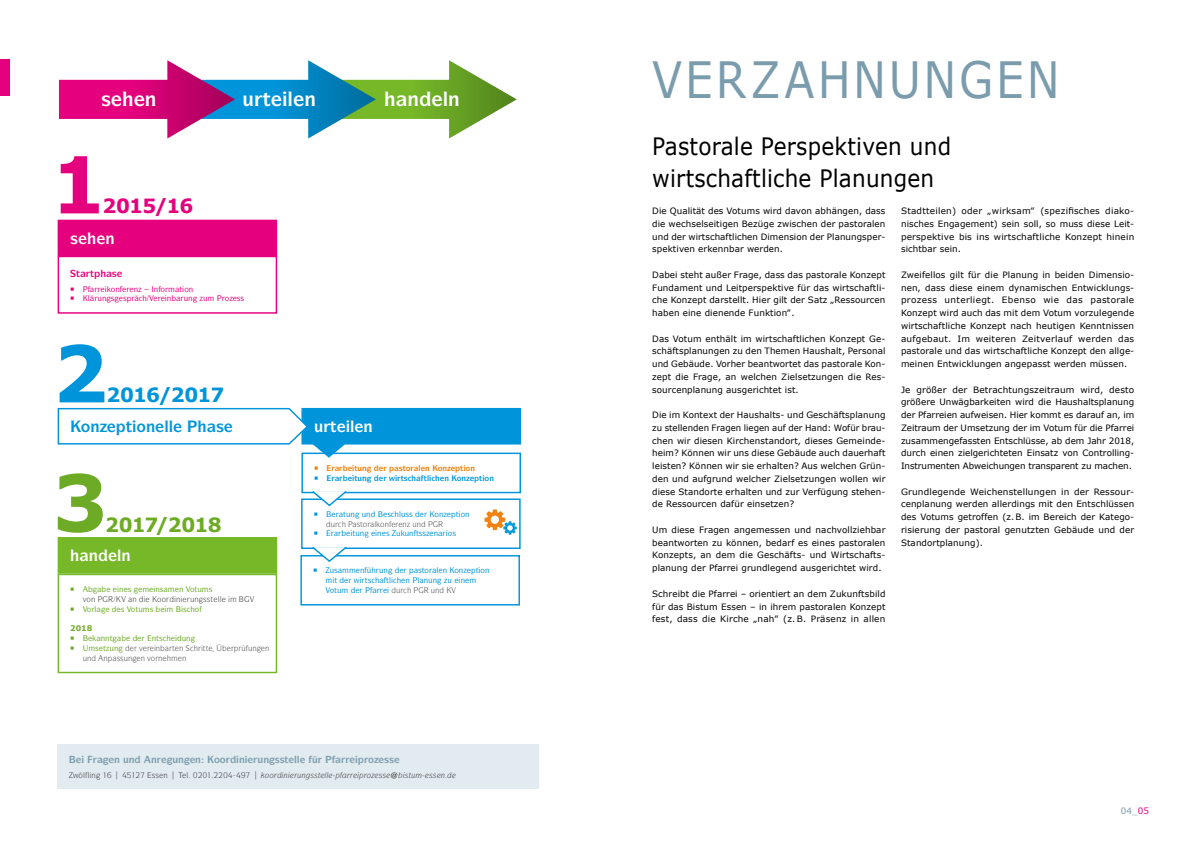
<style>
.page{position:relative;width:1191px;height:842px;background:#fff}
.page>*{position:absolute;margin:0;border:0;box-sizing:border-box;transform-origin:0 0}
.t1{font:700 78.4px "Verdana";color:#e5007d}
.t2{font:700 78.4px "Verdana";color:#0095db}
.t3{font:700 78.4px "Verdana";color:#6dab26}
.t4{font:50px "Verdana";letter-spacing:.06em;color:#7b9cad;scale:.88 1}
.t5{font:24px/31.9px "Verdana";letter-spacing:.01em;color:#000;scale:.9 1}
.t6{font:700 19.6px "Verdana";letter-spacing:-.05em;color:#0095db}
.t7{font:700 19.6px "Verdana";letter-spacing:-.04em;color:#6dab26}
.t8{font:700 19.6px "ITC Symbol Std";color:#fff}
.t9{font:700 19.6px "Verdana";letter-spacing:-.045em;color:#e5007d}
.t10{font:700 15.7px "ITC Symbol Std";color:#fff}
.t11{font:700 15.7px "ITC Symbol Std";color:#0095db}
.t12{font:700 9.8px "ITC Symbol Std";color:#7b9cad}
.t13{font:8.8px/12.8px "Verdana";letter-spacing:.01em;color:#000;text-align:justify}
.t14{font:8.8px "Verdana";color:#7b9cad}
.t15{font:500 7.8px "ITC Symbol Std";color:#0095db}
.t16{font:7.8px "ITC Symbol Std";color:#3b3b3a}
.t17{font:500 7.8px "ITC Symbol Std";color:#6dab26}
.t18{font:7.8px "ITC Symbol Std";color:#282827}
.t19{font:italic 7.8px "ITC Symbol Std";color:#282827}
.t20{font:700 7.8px "ITC Symbol Std";color:#ef7c00}
.t21{font:500 7.8px "ITC Symbol Std";color:#e5007d}
.t22{font:700 7.8px "ITC Symbol Std";color:#0095db}
.t23{font:7.8px "Wingdings 2";color:#e5007d}
.t24{font:700 7.8px "Verdana";color:#76ae31}
.t25{font:7.8px "Wingdings 2";color:#0095db}
.t26{font:7.8px "Wingdings 2";color:#6dab26}
.s1{color:#e5007d}
</style>
<div class="page">
<div style="left:0;top:60px;width:10px;height:36px;background:#e5007d"></div>
<div style="left:301px;top:453px;width:220px;height:40px;border:1px solid #0095db"></div>
<div style="left:300px;top:555px;width:220px;height:50px;border:1px solid #0095db"></div>
<div style="left:301px;top:498px;width:219px;height:51px;border:1px solid #0095db"></div>
<div style="left:302px;top:409px;width:218px;height:35px;background:#0095db"></div>
<div style="left:301px;top:408px;width:220px;height:36px;border:1px solid #0095db"></div>
<div style="left:58px;top:744px;width:481px;height:45px;background:#e2ebf0"></div>
<div style="left:58px;top:574px;width:219px;height:99px;border:1px solid #76b828"></div>
<div style="left:58px;top:538px;width:218px;height:35px;background:#76b828"></div>
<div style="left:58px;top:537px;width:219px;height:37px;border:1px solid #76b828"></div>
<svg style="left:484px;top:509px;width:33px;height:26px"></svg>
<div style="left:58px;top:220px;width:218px;height:36px;background:#e5007d"></div>
<div style="left:58px;top:256px;width:219px;height:58px;border:1px solid #e5007d"></div>
<svg style="left:59px;top:60px;width:458px;height:78px"></svg>
<svg style="left:311px;top:546px;width:169px;height:16px"></svg>
<svg style="left:311px;top:491px;width:48px;height:16px"></svg>
<svg style="left:57px;top:407px;width:292px;height:51px"></svg>
<h1 class="t1" style="left:51px;top:129px;width:57px">1</h1>
<h3 class="t9" style="left:102px;top:192px;width:92px">2015/16</h3>
<p class="t21" style="left:134px;top:284px;width:33px">■ ■ □</p>
<p class="t21" style="left:179px;top:284px;width:15px">▼□■</p>
<h3 class="t8" style="left:243px;top:86px;width:75px">◆▼ ●■</h3>
<h3 class="t8" style="left:407px;top:86px;width:54px">■ ●■</h3>
<p class="t23" style="left:70px;top:294px;width:58px">○ ●◆■▲▲</p>
<p class="t21" style="left:167px;top:293px;width:27px">■ ◆■</p>
<p class="t21" style="left:203px;top:293px;width:43px">◆ □ ▲▲</p>
<h1 class="t2" style="left:53px;top:318px;width:57px">2</h1>
<h3 class="t6" style="left:106px;top:381px;width:119px">2016/2017</h3>
<h3 class="t11" style="left:126px;top:416px;width:49px">▼□■ ●●</h3>
<h1 class="t3" style="left:52px;top:447px;width:57px">3</h1>
<h3 class="t7" style="left:105px;top:510px;width:118px">2017/2018</h3>
<h3 class="t10" style="left:89px;top:545px;width:43px">■ ●■</h3>
<p class="t17" style="left:179px;top:584px;width:35px">■ □▼◆ ▲</p>
<p class="t18" style="left:83px;top:594px;width:14px">❖□■</p>
<p class="t18" style="left:132px;top:594px;width:6px">■</p>
<p class="t18" style="left:176px;top:594px;width:47px">■ ◆■ ▲▲▼ ●●</p>
<p class="t26" style="left:70px;top:605px;width:28px">○ □●</p>
<p class="t17" style="left:121px;top:604px;width:34px">▲ □▼◆ ▲</p>
<p class="t24" style="left:70px;top:623px;width:24px">2018</p>
<p class="t17" style="left:101px;top:633px;width:13px">■■▼</p>
<p class="t17" style="left:152px;top:633px;width:13px">■▼▲</p>
<p class="t17" style="left:95px;top:643px;width:25px">▲▼◆■</p>
<p class="t16" style="left:241px;top:643px;width:30px">✓◆■ ■</p>
<p class="t16" style="left:103px;top:653px;width:61px">■ ▲▲◆■ ■ ❖□ ■</p>
<p class="t16" style="left:182px;top:653px;width:6px">■</p>
<h3 class="t10" style="left:314px;top:416px;width:60px">◆▼ ●■</h3>
<p class="t20" style="left:354px;top:463px;width:14px">▼◆■</p>
<p class="t20" style="left:399px;top:463px;width:50px">▲▼□ ● ■ □■</p>
<p class="t20" style="left:460px;top:463px;width:16px">▼□■</p>
<p class="t22" style="left:354px;top:473px;width:14px">▼◆■</p>
<p class="t22" style="left:444px;top:473px;width:23px">■ □■</p>
<p class="t22" style="left:479px;top:473px;width:16px">▼□■</p>
<p class="t15" style="left:343px;top:509px;width:29px">▼◆■ ◆■</p>
<p class="t15" style="left:387px;top:509px;width:27px">▲ ●◆▲▲</p>
<p class="t15" style="left:456px;top:509px;width:15px">▼□■</p>
<p class="t16" style="left:357px;top:519px;width:34px">▲▼□ ● □■</p>
<p class="t16" style="left:402px;top:519px;width:20px">■ ◆■</p>
<p class="t15" style="left:352px;top:529px;width:13px">▼◆■</p>
<p class="t15" style="left:377px;top:529px;width:80px">■ ▲ ◆ ◆■▼▲▲ ■ □▲</p>
<p class="t25" style="left:313px;top:567px;width:26px">○ ◆▲</p>
<p class="t15" style="left:360px;top:565px;width:30px">■✓ ◆■</p>
<p class="t15" style="left:418px;top:565px;width:47px">▲▼□ ● ■ □■</p>
<p class="t15" style="left:475px;top:565px;width:15px">▼□■</p>
<p class="t15" style="left:405px;top:575px;width:33px">■ ● ■◆■</p>
<p class="t15" style="left:330px;top:585px;width:13px">□▼◆</p>
<p class="t12" style="left:114px;top:752px;width:22px">■ ◆■</p>
<p class="t12" style="left:151px;top:752px;width:51px">■ ◆■■</p>
<p class="t12" style="left:239px;top:752px;width:62px">■ ◆■ ▲▲▼ ●●</p>
<p class="t12" style="left:368px;top:752px;width:27px">□ ▲▲</p>
<p class="t18" style="left:83px;top:770px;width:14px">●●■</p>
<p class="t18" style="left:152px;top:770px;width:17px">▲▲ ■</p>
<p class="t18" style="left:187px;top:770px;width:3px">●</p>
<p class="t19" style="left:265px;top:770px;width:65px">□□ ■ ◆■ ▲▲▼ ●●</p>
<p class="t19" style="left:367px;top:770px;width:21px">□ ▲▲</p>
<p class="t19" style="left:405px;top:770px;width:12px">▲▼◆</p>
<p class="t19" style="left:429px;top:770px;width:17px">▲▲ ■</p>
<h2 class="t4" style="left:652px;top:45px;width:464px">VERZAHNUNGEN</h2>
<h3 class="t5" style="left:652px;top:130px;width:334px">Pastorale Perspektiven und wirtschaftliche Planungen</h3>
<p class="t13" style="left:652px;top:204px;width:235px">Die Qualität des Votums wird davon abhängen, dass die wechselseitigen Bezüge zwischen der pastoralen und der wirtschaftlichen Dimension der Planungsper&shy;spektiven erkennbar werden.</p>
<p class="t13" style="left:652px;top:268px;width:235px">Dabei steht außer Frage, dass das pastorale Konzept Fundament und Leitperspektive für das wirtschaftli&shy;che Konzept darstellt. Hier gilt der Satz „Ressourcen haben eine dienende Funktion‟.</p>
<p class="t13" style="left:652px;top:332px;width:235px">Das Votum enthält im wirtschaftlichen Konzept Ge&shy;schäftsplanungen zu den Themen Haushalt, Personal und Gebäude. Vorher beantwortet das pastorale Kon&shy;zept die Frage, an welchen Zielsetzungen die Res&shy;sourcenplanung ausgerichtet ist.</p>
<p class="t13" style="left:652px;top:408px;width:235px">Die im Kontext der Haushalts- und Geschäftsplanung zu stellenden Fragen liegen auf der Hand: Wofür brau&shy;chen wir diesen Kirchenstandort, dieses Gemeinde&shy;heim? Können wir uns diese Gebäude auch dauerhaft leisten? Können wir sie erhalten? Aus welchen Grün&shy;den und aufgrund welcher Zielsetzungen wollen wir diese Standorte erhalten und zur Verfügung stehen&shy;de Ressourcen dafür einsetzen?</p>
<p class="t13" style="left:652px;top:523px;width:235px;text-align:left">Um diese Fragen angemessen und nachvollziehbar beantworten zu können, bedarf es eines pastoralen Konzepts, an dem die Geschäfts- und Wirtschafts&shy;planung der Pfarrei grundlegend ausgerichtet wird.</p>
<p class="t13" style="left:652px;top:587px;width:235px">Schreibt die Pfarrei – orientiert an dem Zukunftsbild für das Bistum Essen – in ihrem pastoralen Konzept fest, dass die Kirche „nah‟ (z.B. Präsenz in allen</p>
<p class="t13" style="left:901px;top:204px;width:235px;text-align:left">Stadtteilen) oder „wirksam‟ (spezifisches diako&shy;nisches Engagement) sein soll, so muss diese Leit&shy;perspektive bis ins wirtschaftliche Konzept hinein sichtbar sein.</p>
<p class="t13" style="left:901px;top:268px;width:235px">Zweifellos gilt für die Planung in beiden Dimensio&shy;nen, dass diese einem dynamischen Entwicklungs&shy;prozess unterliegt. Ebenso wie das pastorale Konzept wird auch das mit dem Votum vorzulegende wirtschaftliche Konzept nach heutigen Kenntnissen aufgebaut. Im weiteren Zeitverlauf werden das pastorale und das wirtschaftliche Konzept den allge&shy;meinen Entwicklungen angepasst werden müssen.</p>
<p class="t13" style="left:901px;top:383px;width:235px">Je größer der Betrachtungszeitraum wird, desto größere Unwägbarkeiten wird die Haushaltsplanung der Pfarreien aufweisen. Hier kommt es darauf an, im Zeitraum der Umsetzung der im Votum für die Pfarrei zusammengefassten Entschlüsse, ab dem Jahr 2018, durch einen zielgerichteten Einsatz von Controlling-Instrumenten Abweichungen transparent zu machen.</p>
<p class="t13" style="left:901px;top:485px;width:235px;text-align:left">Grundlegende Weichenstellungen in der Ressour&shy;cenplanung werden allerdings mit den Entschlüssen des Votums getroffen (z.B. im Bereich der Katego&shy;risierung der pastoral genutzten Gebäude und der Standortplanung).</p>
<p class="t14" style="left:1120px;top:804px;width:30px">04_<span class="s1">05</span></p>
</div>
